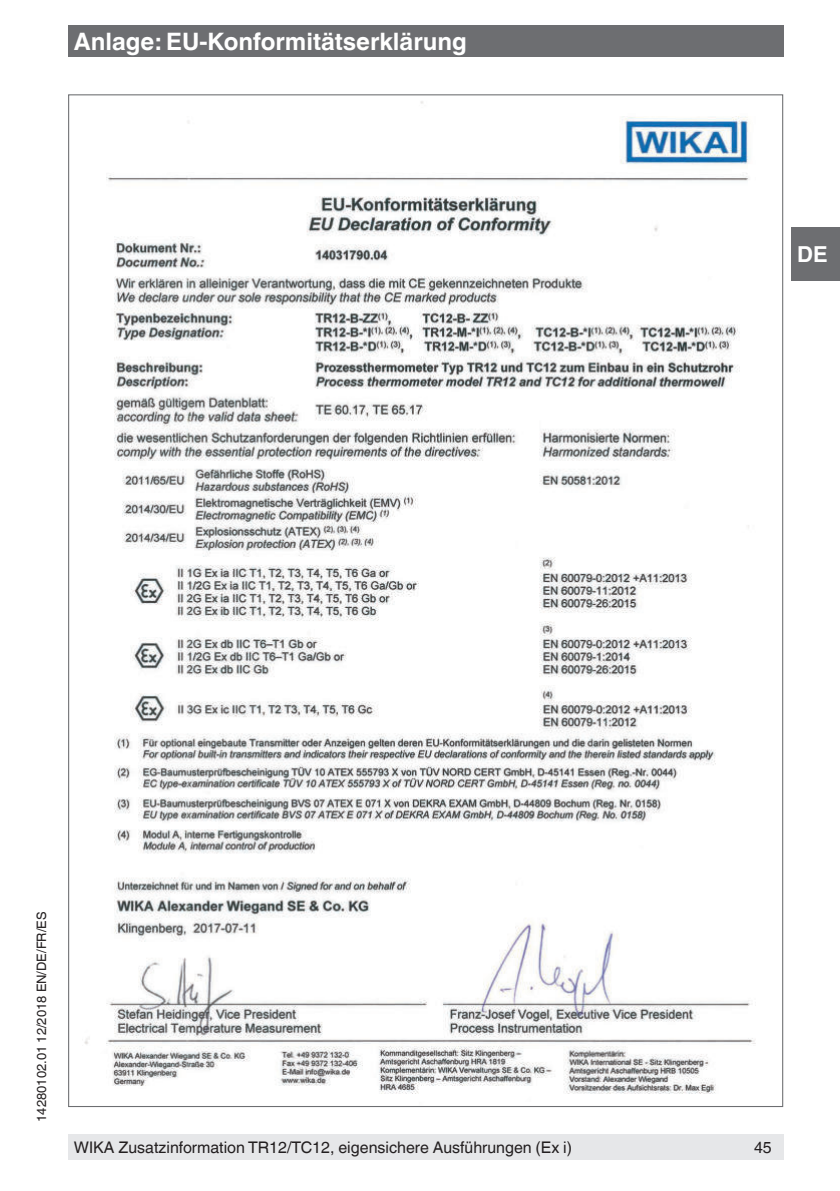
<style>
.page{position:relative;width:840px;height:1191px;background:#fff}
.page>*{position:absolute;margin:0;border:0;box-sizing:border-box;transform-origin:0 0}
.t1{font:700 24px "Helvetica World";color:#fff}
.t2{font:700 22px "Helvetica World";color:#fff}
.t3{font:16px "Helvetica World";color:#231f20}
.t4{font:13px "Helvetica World";color:#231f20}
</style>
<div class="page">
<div style="left:68px;top:26px;width:714px;height:31px;background:#6d6e71"></div>
<div style="left:791px;top:227px;width:48px;height:54px;background:#6d6e71"></div>
<div style="left:68px;top:1134px;width:714px;height:25px;background:#e6e7e9"></div>
<img style="left:84px;top:101px;width:672px;height:993px">
<h1 class="t1" style="left:74px;top:32px;width:394px">Anlage: EU-Konformitätserklärung</h1>
<h2 class="t2" style="left:796px;top:241px;width:32px">DE</h2>
<p class="t4" style="left:34px;top:1121px;width:211px;rotate:-90deg">14280102.01 12/2018 EN/DE/FR/ES</p>
<p class="t3" style="left:74px;top:1141px;width:499px">WIKA Zusatzinformation TR12/TC12, eigensichere Ausführungen (Ex i)</p>
<p class="t3" style="left:753px;top:1141px;width:19px">45</p>
</div>
